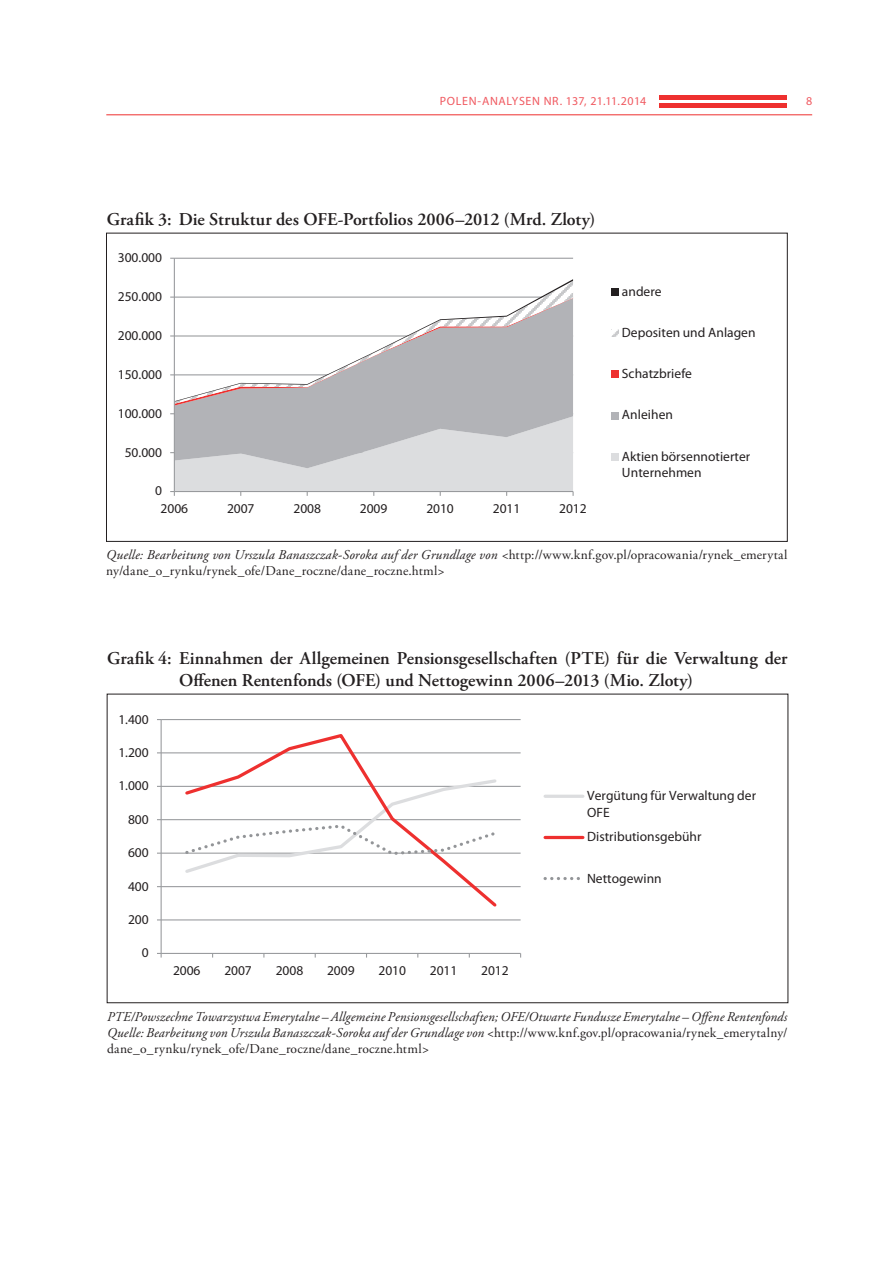
<style>
.page{position:relative;width:893px;height:1263px;background:#fff}
.page>*{position:absolute;margin:0;border:0;box-sizing:border-box;transform-origin:0 0}
.t1{font:600 18px/21.6px "Adobe Garamond Pro";color:#231f20}
.t2{font:italic 13.5px/16.2px "Adobe Garamond Pro";letter-spacing:.015em;color:#231f20;text-align:justify}
.t3{font:13.5px/16.4px "Myriad Pro";color:#231f20}
.t4{font:13.5px/16.2px "Adobe Garamond Pro";letter-spacing:.015em;color:#231f20}
.t5{font:12px "Myriad Pro";letter-spacing:.05em;color:#f05960}
.s1{font-style:italic}
.s2{font-style:normal}
</style>
<div class="page">
<div style="left:659px;top:103px;width:128px;height:5px;background:#ee302f"></div>
<hr style="left:659px;top:96px;width:128px;height:4px;background:#ee302f">
<hr style="left:106px;top:114px;width:706px;height:1px;background:#ee302f">
<hr style="left:174px;top:258px;width:399px;height:1px;background:#989a9d">
<div style="left:175px;top:406px;width:398px;height:7px;background:#b2b3b7"></div>
<svg style="left:175px;top:279px;width:398px;height:18px"></svg>
<hr style="left:174px;top:258px;width:1px;height:233px;background:#989a9d">
<svg style="left:170px;top:297px;width:403px;height:109px"></svg>
<svg style="left:170px;top:413px;width:404px;height:83px;background:#cccdcf"></svg>
<div style="left:612px;top:288px;width:7px;height:8px;background:#231f20"></div>
<svg style="left:612px;top:329px;width:7px;height:8px"></svg>
<div style="left:612px;top:371px;width:7px;height:7px;background:#ee302f"></div>
<div style="left:612px;top:412px;width:7px;height:7px;background:#b2b3b7"></div>
<div style="left:612px;top:453px;width:7px;height:7px;background:#dcdddf"></div>
<hr style="left:161px;top:919px;width:360px;height:1px;background:#989a9d">
<hr style="left:161px;top:886px;width:360px;height:1px;background:#989a9d">
<hr style="left:161px;top:853px;width:360px;height:1px;background:#989a9d">
<hr style="left:161px;top:819px;width:360px;height:1px;background:#989a9d">
<hr style="left:161px;top:786px;width:360px;height:1px;background:#989a9d">
<hr style="left:161px;top:752px;width:360px;height:1px;background:#989a9d">
<hr style="left:161px;top:719px;width:360px;height:1px;background:#989a9d">
<hr style="left:161px;top:719px;width:1px;height:234px;background:#989a9d">
<hr style="left:161px;top:953px;width:360px;height:1px;background:#989a9d">
<svg style="left:183px;top:734px;width:316px;height:173px"></svg>
<svg style="left:183px;top:777px;width:316px;height:98px"></svg>
<hr style="left:545px;top:795px;width:38px;height:3px;background:#dcdddf">
<hr style="left:545px;top:836px;width:38px;height:3px;background:#ee302f">
<svg style="left:545px;top:877px;width:35px;height:3px"></svg>
<p class="t5" style="left:440px;top:94px;width:208px">POLEN-ANALYSEN NR. 137, 21.11.2014</p>
<p class="t5" style="left:806px;top:94px;width:8px">8</p>
<h1 class="t1" style="left:107px;top:208px;width:490px">Grafik 3: Die Struktur des OFE-Portfolios 2006–2012 (Mrd. Zloty)</h1>
<p class="t3" style="left:118px;top:249px;width:46px">300.000</p>
<p class="t3" style="left:118px;top:288px;width:46px">250.000</p>
<p class="t3" style="left:118px;top:327px;width:46px">200.000</p>
<p class="t3" style="left:118px;top:366px;width:46px">150.000</p>
<p class="t3" style="left:118px;top:405px;width:46px">100.000</p>
<p class="t3" style="left:125px;top:444px;width:39px">50.000</p>
<p class="t3" style="left:155px;top:482px;width:8px">0</p>
<p class="t3" style="left:161px;top:500px;width:29px">2006</p>
<p class="t3" style="left:227px;top:500px;width:29px">2007</p>
<p class="t3" style="left:294px;top:500px;width:29px">2008</p>
<p class="t3" style="left:360px;top:500px;width:29px">2009</p>
<p class="t3" style="left:426px;top:500px;width:29px">2010</p>
<p class="t3" style="left:493px;top:500px;width:29px">2011</p>
<p class="t3" style="left:559px;top:500px;width:29px">2012</p>
<p class="t3" style="left:622px;top:283px;width:41px">andere</p>
<p class="t3" style="left:622px;top:324px;width:135px">Depositen und Anlagen</p>
<p class="t3" style="left:622px;top:365px;width:72px">Schatzbriefe</p>
<p class="t3" style="left:622px;top:406px;width:53px">Anleihen</p>
<p class="t3" style="left:622px;top:448px;width:130px">Aktien börsennotierter<br>Unternehmen</p>
<p class="t4" style="left:106px;top:547px;width:683px"><span class="s1">Quelle: Bearbeitung von Urszula Banaszczak-Soroka auf der Grundlage von &lt;</span>http://www.knf.gov.pl/opracowania/rynek_emerytal ny/dane_o_rynku/rynek_ofe/Dane_roczne/dane_roczne.html&gt;</p>
<h1 class="t1" style="left:179px;top:648px;width:610px;text-indent:-72px">Grafik 4: Einnahmen der Allgemeinen Pensionsgesellschaften (PTE) für die Verwaltung der<br>Offenen Rentenfonds (OFE) und Nettogewinn 2006–2013 (Mio. Zloty)</h1>
<p class="t3" style="left:118px;top:711px;width:32px">1.400</p>
<p class="t3" style="left:118px;top:744px;width:32px">1.200</p>
<p class="t3" style="left:118px;top:777px;width:32px">1.000</p>
<p class="t3" style="left:128px;top:811px;width:22px">800</p>
<p class="t3" style="left:128px;top:844px;width:22px">600</p>
<p class="t3" style="left:128px;top:878px;width:22px">400</p>
<p class="t3" style="left:128px;top:911px;width:22px">200</p>
<p class="t3" style="left:142px;top:944px;width:8px">0</p>
<p class="t3" style="left:173px;top:962px;width:29px">2006</p>
<p class="t3" style="left:224px;top:962px;width:29px">2007</p>
<p class="t3" style="left:276px;top:962px;width:29px">2008</p>
<p class="t3" style="left:327px;top:962px;width:29px">2009</p>
<p class="t3" style="left:378px;top:962px;width:29px">2010</p>
<p class="t3" style="left:430px;top:962px;width:29px">2011</p>
<p class="t3" style="left:481px;top:962px;width:29px">2012</p>
<p class="t3" style="left:587px;top:787px;width:170px">Vergütung für Verwaltung der<br>OFE</p>
<p class="t3" style="left:587px;top:828px;width:116px">Distributionsgebühr</p>
<p class="t3" style="left:587px;top:870px;width:76px">Nettogewinn</p>
<p class="t2" style="left:107px;top:1008px;width:682px">PTE/Powszechne Towarzystwa Emerytalne – Allgemeine Pensionsgesellschaften; OFE/Otwarte Fundusze Emerytalne – Offene Rentenfonds Quelle: Bearbeitung von Urszula Banaszczak-Soroka auf der Grundlage von &lt;<span class="s2">http://www.knf.gov.pl/opracowania/rynek_emerytalny/ dane_o_rynku/rynek_ofe/Dane_roczne/dane_roczne.html</span>&gt;</p>
</div>
